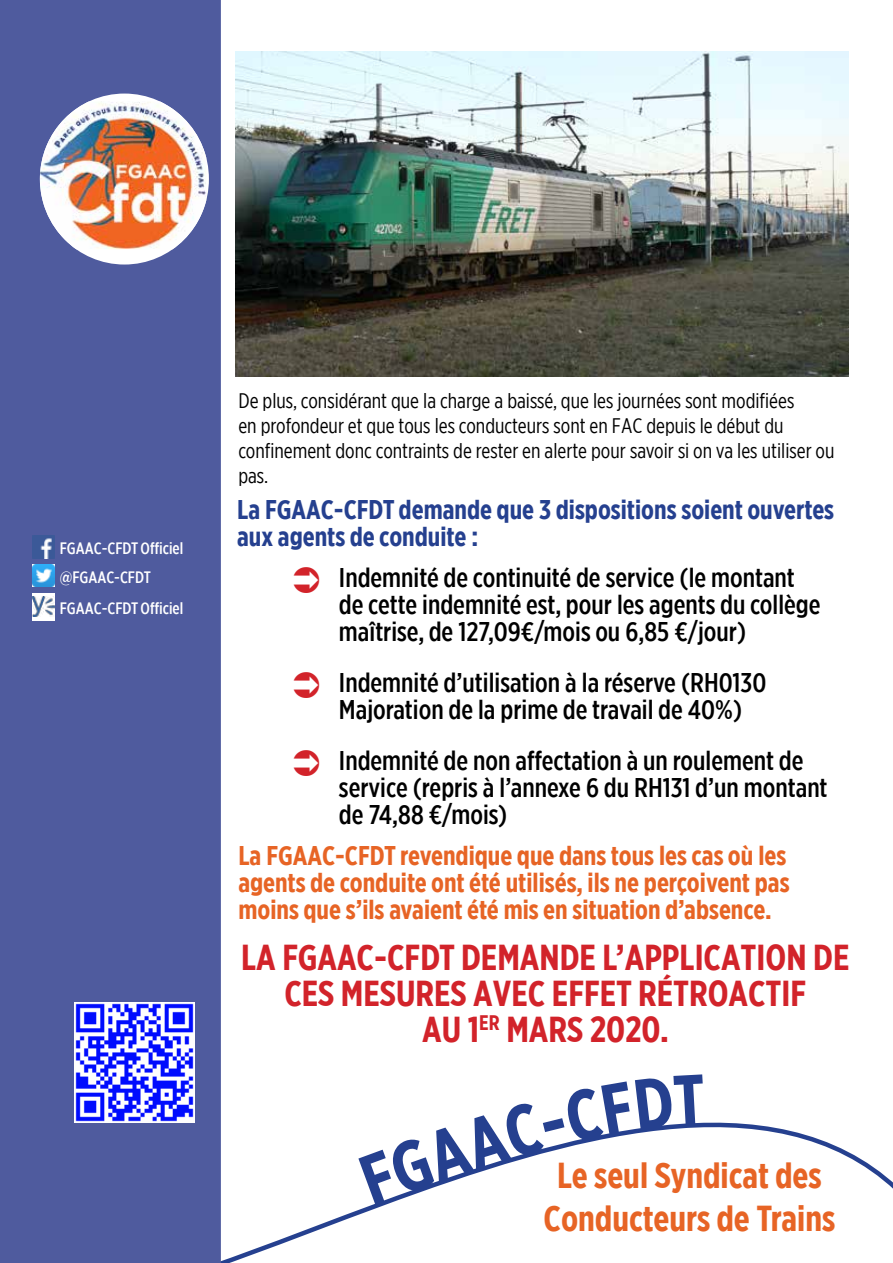
<style>
.page{position:relative;width:893px;height:1263px;background:#fff}
.page>*{position:absolute;margin:0;border:0;box-sizing:border-box;transform-origin:0 0}
.t1{font:700 36px/36px "Gotham X Narrow";color:#d2232a;text-align:center}
.t2{font:700 36px/43.2px "Gotham X Narrow";color:#e76425;text-align:center}
.t3{font:500 27px/27px "Gotham X Narrow";color:#000}
.t4{font:700 27px/27px "Gotham X Narrow";color:#e76425}
.t5{font:700 27px/27px "Gotham X Narrow";color:#25408f}
.t6{font:21px/25.2px "Gotham X Narrow";color:#000}
.t7{font:500 16.5px/29.1px "Gotham X Narrow";color:#fff}
</style>
<div class="page">
<svg style="left:221px;top:1122px;width:672px;height:141px"></svg>
<div style="left:0;top:0;width:221px;height:1263px;background:#4f5b9e"></div>
<svg style="left:32px;top:533px;width:23px;height:29px"></svg>
<img style="left:32px;top:536px;width:23px;height:22px">
<div style="left:32px;top:562px;width:23px;height:27px;background:#4f5b9e"></div>
<img style="left:32px;top:564px;width:23px;height:23px">
<img style="left:74px;top:1002px;width:120px;height:121px">
<div style="left:40px;top:94px;width:169px;height:171px;background:#fff;border-radius:50%"></div>
<img style="left:40px;top:102px;width:166px;height:147px">
<div style="left:537px;top:1159px;width:305px;height:72px;background:#fff"></div>
<div style="left:32px;top:593px;width:23px;height:27px;background:#fff"></div>
<img style="left:32px;top:597px;width:23px;height:19px">
<img style="left:235px;top:51px;width:614px;height:325px">
<svg style="left:358px;top:1122px;width:347px;height:84px"></svg>
<p class="t7" style="left:60px;top:533px;width:125px">FGAAC-CFDT Officiel @FGAAC-CFDT</p>
<p class="t7" style="left:60px;top:593px;width:125px">FGAAC-CFDT Officiel</p>
<p class="t6" style="left:238px;top:387px;width:598px">De plus, considérant que la charge a baissé, que les journées sont modifiées<br>en profondeur et que tous les conducteurs sont en FAC depuis le début du confinement donc contraints de rester en alerte pour savoir si on va les utiliser ou pas.</p>
<p class="t5" style="left:237px;top:495px;width:599px">La FGAAC-CFDT demande que 3 dispositions soient ouvertes aux agents de conduite :</p>
<p class="t3" style="left:339px;top:563px;width:483px">Indemnité de continuité de service (le montant de cette indemnité est, pour les agents du collège maîtrise, de 127,09€/mois ou 6,85 €/jour)</p>
<p class="t3" style="left:339px;top:668px;width:429px">Indemnité d’utilisation à la réserve (RH0130<br>Majoration de la prime de travail de 40%)</p>
<p class="t3" style="left:339px;top:746px;width:490px">Indemnité de non affectation à un roulement de service (repris à l’annexe 6 du RH131 d’un montant de 74,88 €/mois)</p>
<p class="t4" style="left:238px;top:842px;width:553px">La FGAAC-CFDT revendique que dans tous les cas où les agents de conduite ont été utilisés, ils ne perçoivent pas moins que s’ils avaient été mis en situation d’absence.</p>
<h1 class="t1" style="left:241px;top:939px;width:610px">La FGAAC-CFDT demande l’application de ces mesures avec effet rétroactif<br>au 1<sup>er</sup> mars 2020.</h1>
<h1 class="t2" style="left:544px;top:1153px;width:293px">Le seul Syndicat des<br>Conducteurs de Trains</h1>
</div>
